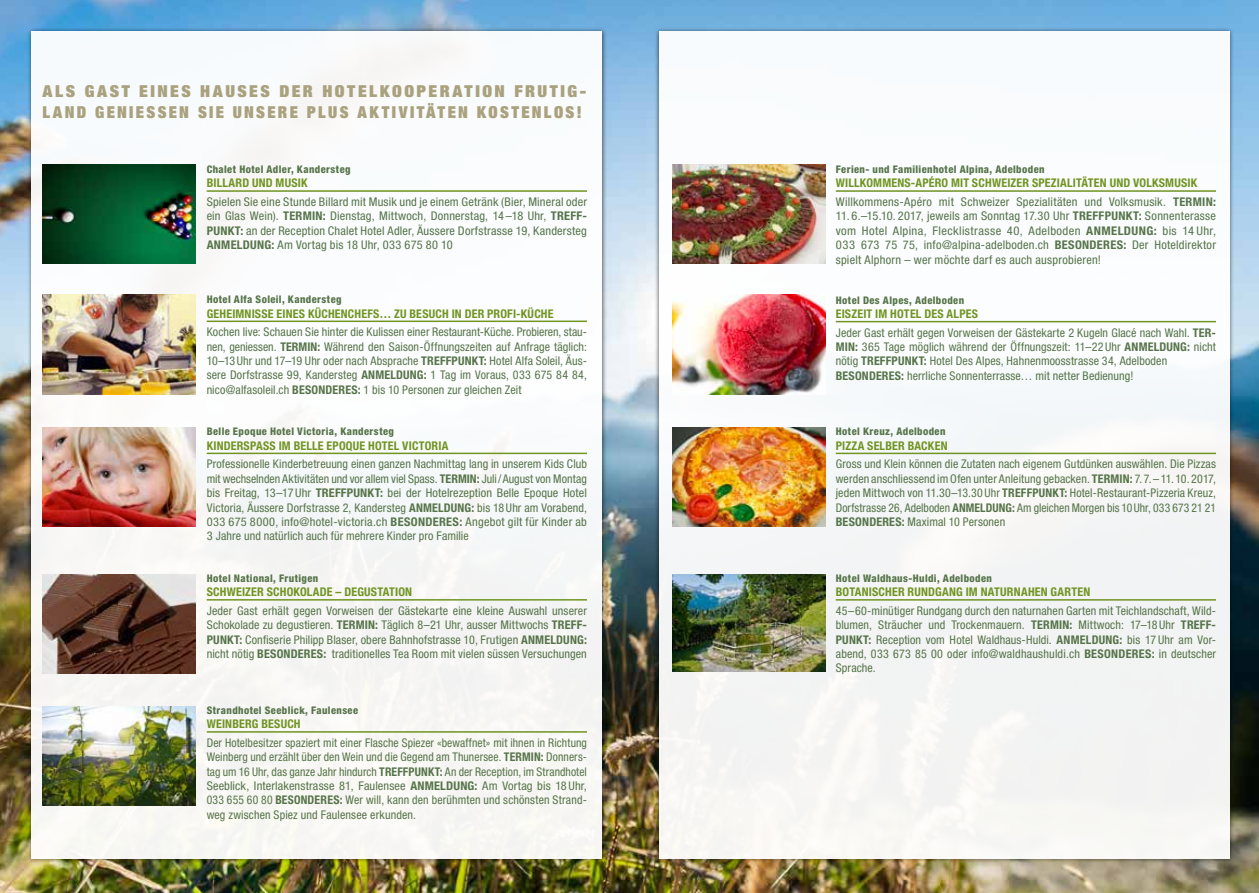
<style>
.page{position:relative;width:1259px;height:893px;background:#fff}
.page>*{position:absolute;margin:0;border:0;box-sizing:border-box;transform-origin:0 0}
.t1{font:900 expanded 16.5px/21px "Helvetica Neue LT";letter-spacing:.14em;color:#aaa27e;scale:1.06 1}
.t2{font:condensed 12px/14.4px "Helvetica Neue LT";letter-spacing:.01em;color:#567449;text-align:justify}
.t3{font:700 condensed 12px "Helvetica Neue LT";letter-spacing:.015em;color:#719422}
.t4{font:800 condensed 10.5px "Helvetica Neue LT";letter-spacing:.04em;color:#567449}
.s1{font-weight:700}
.s2{font-weight:700;color:#719422}
</style>
<div class="page">
<img style="left:0;top:0;width:1259px;height:893px">
<div style="left:27px;top:27px;width:580px;height:837px;background:#000;opacity:.6"></div>
<div style="left:31px;top:32px;width:571px;height:827px;background:#fff"></div>
<div style="left:654px;top:27px;width:580px;height:837px;background:#000;opacity:.6"></div>
<div style="left:659px;top:32px;width:570px;height:827px;background:#f8f9f9"></div>
<hr style="left:207px;top:190px;width:380px;height:2px;background:#719422">
<hr style="left:207px;top:321px;width:380px;height:1px;background:#719422">
<hr style="left:207px;top:453px;width:380px;height:1px;background:#719422">
<hr style="left:207px;top:599px;width:380px;height:2px;background:#719422">
<hr style="left:207px;top:731px;width:380px;height:2px;background:#719422">
<hr style="left:836px;top:190px;width:380px;height:2px;background:#719422">
<hr style="left:836px;top:321px;width:380px;height:1px;background:#719422">
<hr style="left:836px;top:453px;width:380px;height:1px;background:#719422">
<hr style="left:836px;top:599px;width:380px;height:2px;background:#719422">
<img style="left:43px;top:164px;width:153px;height:100px">
<img style="left:672px;top:295px;width:153px;height:99px">
<img style="left:43px;top:574px;width:153px;height:100px">
<img style="left:672px;top:574px;width:153px;height:98px">
<img style="left:672px;top:427px;width:153px;height:100px">
<img style="left:43px;top:706px;width:153px;height:100px">
<img style="left:43px;top:295px;width:153px;height:99px">
<img style="left:672px;top:164px;width:153px;height:100px">
<img style="left:43px;top:427px;width:153px;height:100px">
<h1 class="t1" style="left:43px;top:80px;width:514px">ALS GAST EINES HAUSES DER HOTELKOOPERATION FRUTIG-<br>LAND GENIESSEN SIE UNSERE PLUS AKTIVITÄTEN KOSTENLOS!</h1>
<p class="t4" style="left:207px;top:163px;width:145px">Chalet Hotel Adler, Kandersteg</p>
<p class="t3" style="left:207px;top:176px;width:102px">BILLARD UND MUSIK</p>
<p class="t2" style="left:207px;top:194px;width:382px">Spielen Sie eine Stunde Billard mit Musik und je einem Getränk (Bier, Mineral oder ein Glas Wein). <span class="s1">TERMIN:</span> Dienstag, Mittwoch, Donnerstag, 14 –18 Uhr, <span class="s1">TREFF-PUNKT:</span> an der Reception Chalet Hotel Adler, Äussere Dorfstrasse 19, Kandersteg <span class="s1">ANMELDUNG:</span> Am Vortag bis 18 Uhr, 033 675 80 10</p>
<p class="t4" style="left:207px;top:293px;width:136px">Hotel Alfa Soleil, Kandersteg</p>
<p class="t3" style="left:207px;top:306px;width:348px">GEHEIMNISSE EINES KÜCHENCHEFS… ZU BESUCH IN DER PROFI-KÜCHE</p>
<p class="t2" style="left:207px;top:325px;width:382px">Kochen live: Schauen Sie hinter die Kulissen einer Restaurant-Küche. Probieren, stau&shy;nen, geniessen. <span class="s1">TERMIN:</span> Während den Saison-Öffnungszeiten auf Anfrage täglich:<br>10–13Uhr und 17–19 Uhr oder nach Absprache <span class="s1">TREFFPUNKT:</span> Hotel Alfa Soleil, Äus&shy;sere Dorfstrasse 99, Kandersteg <span class="s1">ANMELDUNG:</span> 1 Tag im Voraus, 033 675 84 84, nico@alfasoleil.ch <span class="s1">BESONDERES:</span> 1 bis 10 Personen zur gleichen Zeit</p>
<p class="t4" style="left:207px;top:425px;width:189px">Belle Epoque Hotel Victoria, Kandersteg</p>
<p class="t3" style="left:207px;top:438px;width:243px">KINDERSPASS IM BELLE EPOQUE HOTEL VICTORIA</p>
<p class="t2" style="left:207px;top:457px;width:382px">Professionelle Kinderbetreuung einen ganzen Nachmittag lang in unserem Kids Club mit wechselnden Aktivitäten und vor allem viel Spass. <span class="s1">TERMIN:</span> Juli/August von Montag bis Freitag, 13–17Uhr <span class="s1">TREFFPUNKT:</span> bei der Hotelrezeption Belle Epoque Hotel Victoria, Äussere Dorfstrasse 2, Kandersteg <span class="s1">ANMELDUNG:</span> bis 18Uhr am Vorabend, 033 675 8000, info@hotel-victoria.ch <span class="s1">BESONDERES:</span> Angebot gilt für Kinder ab 3 Jahre und natürlich auch für mehrere Kinder pro Familie</p>
<p class="t4" style="left:207px;top:571px;width:113px">Hotel National, Frutigen</p>
<p class="t3" style="left:207px;top:585px;width:207px">SCHWEIZER SCHOKOLADE – DEGUSTATION</p>
<p class="t2" style="left:207px;top:603px;width:382px">Jeder Gast erhält gegen Vorweisen der Gästekarte eine kleine Auswahl unserer Schokolade zu degustieren. <span class="s1">TERMIN:</span> Täglich 8–21 Uhr, ausser Mittwochs <span class="s1">TREFF-PUNKT:</span> Confiserie Philipp Blaser, obere Bahnhofstrasse 10, Frutigen <span class="s1">ANMELDUNG: </span>nicht nötig <span class="s1">BESONDERES:</span> traditionelles Tea Room mit vielen süssen Versuchungen</p>
<p class="t4" style="left:207px;top:703px;width:153px">Strandhotel Seeblick, Faulensee</p>
<p class="t3" style="left:207px;top:717px;width:95px">WEINBERG BESUCH</p>
<p class="t2" style="left:207px;top:735px;width:382px">Der Hotelbesitzer spaziert mit einer Flasche Spiezer «bewaffnet» mit ihnen in Richtung Weinberg und erzählt über den Wein und die Gegend am Thunersee. <span class="s1">TERMIN:</span> Donners&shy;tag um 16 Uhr, das ganze Jahr hindurch <span class="s1">TREFFPUNKT:</span> An der Reception, im Strandhotel Seeblick, Interlakenstrasse 81, Faulensee <span class="s1">ANMELDUNG:</span> Am Vortag bis 18Uhr, 033 655 60 80 <span class="s1">BESONDERES:</span> Wer will, kann den berühmten und schönsten Strand&shy;weg zwischen Spiez und Faulensee erkunden.</p>
<p class="t4" style="left:836px;top:163px;width:210px">Ferien- und Familienhotel Alpina, Adelboden</p>
<p class="t2" style="left:836px;top:174px;width:382px;line-height:18.6px"><span class="s2">WILLKOMMENS-APÉRO MIT SCHWEIZER SPEZIALITÄTEN UND VOLKSMUSIK<br></span>Willkommens-Apéro mit Schweizer Spezialitäten und Volksmusik. <span class="s1">TERMIN:</span></p>
<p class="t2" style="left:836px;top:209px;width:382px">11. 6.–15.10. 2017, jeweils am Sonntag 17.30 Uhr <span class="s1">TREFFPUNKT:</span> Sonnenterasse vom Hotel Alpina, Flecklistrasse 40, Adelboden <span class="s1">ANMELDUNG:</span> bis 14 Uhr, 033 673 75 75, info@alpina-adelboden.ch <span class="s1">BESONDERES:</span> Der Hoteldirektor spielt Alphorn – wer möchte darf es auch ausprobieren!</p>
<p class="t4" style="left:836px;top:293px;width:130px">Hotel Des Alpes, Adelboden</p>
<p class="t2" style="left:836px;top:304px;width:382px;line-height:18.6px"><span class="s2">EISZEIT IM HOTEL DES ALPES<br></span>Jeder Gast erhält gegen Vorweisen der Gästekarte 2 Kugeln Glacé nach Wahl. <span class="s1">TER-</span></p>
<p class="t2" style="left:836px;top:339px;width:382px;text-align:left"><span class="s1">MIN:</span> 365 Tage möglich während der Öffnungszeit: 11–22Uhr <span class="s1">ANMELDUNG:</span> nicht nötig <span class="s1">TREFFPUNKT:</span> Hotel Des Alpes, Hahnenmoosstrasse 34, Adelboden<br><span class="s1">BESONDERES:</span> herrliche Sonnenterrasse… mit netter Bedienung!</p>
<p class="t4" style="left:836px;top:425px;width:111px">Hotel Kreuz, Adelboden</p>
<p class="t3" style="left:836px;top:438px;width:113px">PIZZA SELBER BACKEN</p>
<p class="t2" style="left:836px;top:457px;width:382px">Gross und Klein können die Zutaten nach eigenem Gutdünken auswählen. Die Pizzas werden anschliessend im Ofen unter Anleitung gebacken. <span class="s1">TERMIN:</span> 7. 7.–11. 10. 2017, jeden Mittwoch von 11.30–13.30Uhr <span class="s1">TREFFPUNKT:</span> Hotel-Restaurant-Pizzeria Kreuz, Dorfstrasse 26, Adelboden <span class="s1">ANMELDUNG:</span> Am gleichen Morgen bis 10Uhr, 033 673 21 21<br><span class="s1">BESONDERES:</span> Maximal 10 Personen</p>
<p class="t4" style="left:836px;top:571px;width:158px">Hotel Waldhaus-Huldi, Adelboden</p>
<p class="t3" style="left:836px;top:585px;width:256px">BOTANISCHER RUNDGANG IM NATURNAHEN GARTEN</p>
<p class="t2" style="left:836px;top:603px;width:382px">45–60-minütiger Rundgang durch den naturnahen Garten mit Teichlandschaft, Wild&shy;blumen, Sträucher und Trockenmauern. <span class="s1">TERMIN:</span> Mittwoch: 17–18Uhr <span class="s1">TREFF-PUNKT:</span> Reception vom Hotel Waldhaus-Huldi. <span class="s1">ANMELDUNG:</span> bis 17 Uhr am Vor&shy;abend, 033 673 85 00 oder info@waldhaushuldi.ch <span class="s1">BESONDERES:</span> in deutscher Sprache.</p>
</div>
